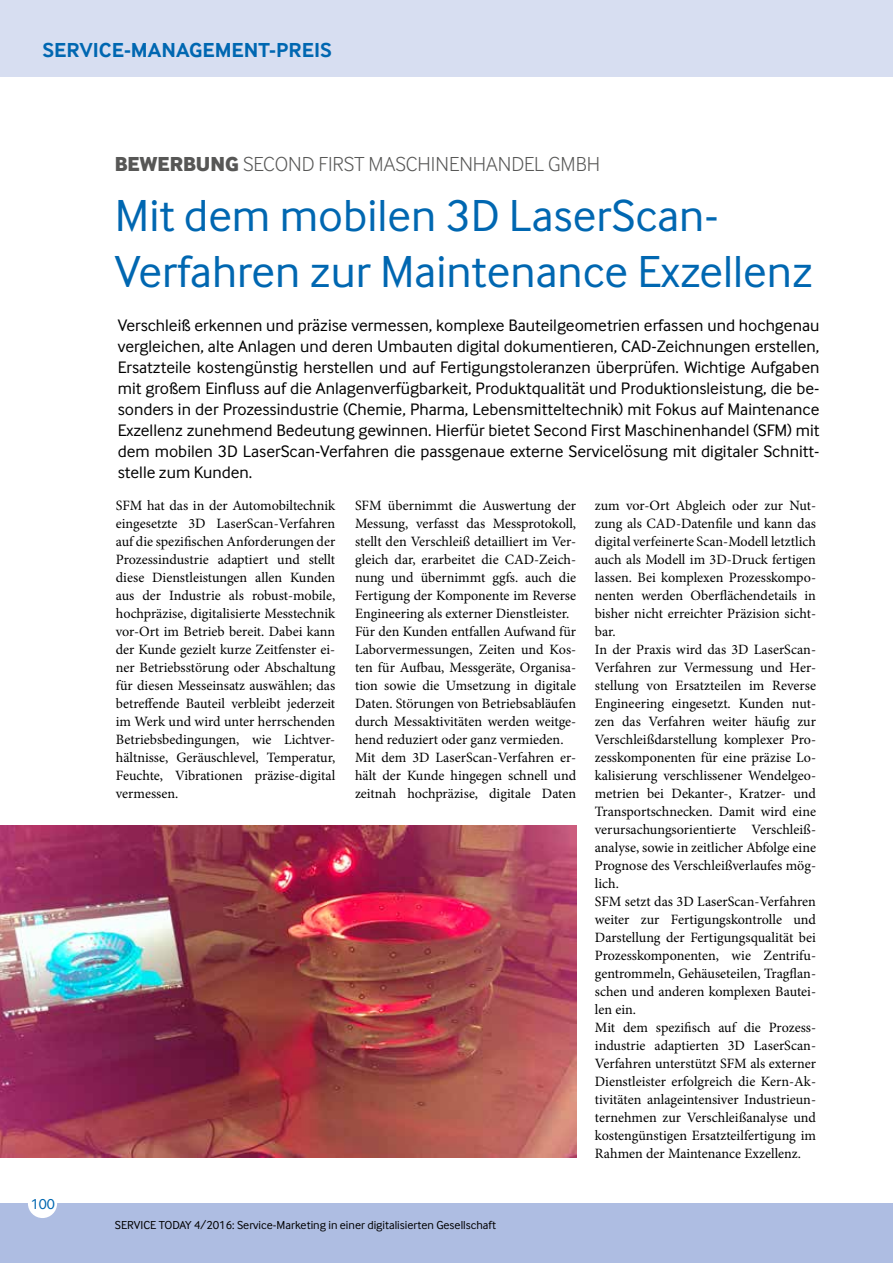
<style>
.page{position:relative;width:893px;height:1263px;background:#fff}
.page>*{position:absolute;margin:0;border:0;box-sizing:border-box;transform-origin:0 0}
.t1{font:46.5px/55.8px "Inter Face";color:#0067b1}
.t2{font:300 21px "Inter Face";color:#575756}
.t3{font:700 21px "Inter Face";color:#0067b1}
.t4{font:17.25px/21px "Inter Face";color:#000;text-align:justify}
.t5{font:15px "Inter Face";color:#0067b1}
.t6{font:14.25px/18px "Minion Pro";color:#000}
.t7{font:12px "Inter Face";color:#000}
.s1{font-weight:800}
</style>
<div class="page">
<div style="left:0;top:1203px;width:893px;height:60px;background:#aebde2"></div>
<div style="left:0;top:0;width:893px;height:77px;background:#d7def1"></div>
<div style="left:28px;top:1189px;width:29px;height:29px;background:#fff;border-radius:50%"></div>
<img style="left:0;top:825px;width:576px;height:332px">
<h2 class="t3" style="left:43px;top:37px;width:291px">SERVICE-MANAGEMENT-PREIS</h2>
<p class="t5" style="left:31px;top:1195px;width:26px">100</p>
<h2 class="t2" style="left:115px;top:152px;width:487px"><span class="s1">BEWERBUNG</span> SECOND FIRST MASCHINENHANDEL GMBH</h2>
<h1 class="t1" style="left:115px;top:187px;width:700px">Mit dem mobilen 3D LaserScan-<br>Verfahren zur Maintenance Exzellenz</h1>
<p class="t4" style="left:118px;top:315px;width:703px">Verschleiß erkennen und präzise vermessen, komplexe Bauteilgeometrien erfassen und hochgenau vergleichen, alte Anlagen und deren Umbauten digital dokumentieren, CAD-Zeichnungen erstellen, Ersatzteile kostengünstig herstellen und auf Fertigungstoleranzen überprüfen. Wichtige Aufgaben mit großem Einfluss auf die Anlagenverfügbarkeit, Produktqualität und Produktionsleistung, die be&shy;sonders in der Prozessindustrie (Chemie, Pharma, Lebensmitteltechnik) mit Fokus auf Maintenance Exzellenz zunehmend Bedeutung gewinnen. Hierfür bietet Second First Maschinenhandel (SFM) mit dem mobilen 3D LaserScan-Verfahren die passgenaue externe Servicelösung mit digitaler Schnitt&shy;stelle zum Kunden.</p>
<p class="t6" style="left:116px;top:496px;width:221px;text-align:justify">SFM hat das in der Automobiltechnik eingesetzte 3D LaserScan-Verfahren auf die spezifischen Anforderungen der Prozessindustrie adaptiert und stellt diese Dienstleistungen allen Kunden aus der Industrie als robust-mobile, hochpräzise, digitalisierte Messtechnik vor-Ort im Betrieb bereit. Dabei kann der Kunde gezielt kurze Zeitfenster ei&shy;ner Betriebsstörung oder Abschaltung für diesen Messeinsatz auswählen; das betreffende Bauteil verbleibt jederzeit im Werk und wird unter herrschenden Betriebsbedingungen, wie Lichtver&shy;hältnisse, Geräuschlevel, Temperatur, Feuchte, Vibrationen präzise-digital vermessen.</p>
<p class="t6" style="left:355px;top:496px;width:223px">SFM übernimmt die Auswertung der Messung, verfasst das Messprotokoll, stellt den Verschleiß detailliert im Ver&shy;gleich dar, erarbeitet die CAD-Zeich&shy;nung und übernimmt ggfs. auch die Fertigung der Komponente im Reverse Engineering als externer Dienstleister.<br>Für den Kunden entfallen Aufwand für Laborvermessungen, Zeiten und Kos&shy;ten für Aufbau, Messgeräte, Organisa&shy;tion sowie die Umsetzung in digitale Daten. Störungen von Betriebsabläufen durch Messaktivitäten werden weitge&shy;hend reduziert oder ganz vermieden.<br>Mit dem 3D LaserScan-Verfahren er&shy;hält der Kunde hingegen schnell und zeitnah hochpräzise, digitale Daten</p>
<p class="t6" style="left:595px;top:496px;width:223px">zum vor-Ort Abgleich oder zur Nut&shy;zung als CAD-Datenfile und kann das digital verfeinerte Scan-Modell letztlich auch als Modell im 3D-Druck fertigen lassen. Bei komplexen Prozesskompo&shy;nenten werden Oberflächendetails in bisher nicht erreichter Präzision sicht&shy;bar.<br>In der Praxis wird das 3D LaserScan-Verfahren zur Vermessung und Her&shy;stellung von Ersatzteilen im Reverse Engineering eingesetzt. Kunden nut&shy;zen das Verfahren weiter häufig zur Verschleißdarstellung komplexer Pro&shy;zesskomponenten für eine präzise Lo&shy;kalisierung verschlissener Wendelgeo&shy;metrien bei Dekanter-, Kratzer- und Transportschnecken. Damit wird eine verursachungsorientierte Verschleiß&shy;analyse, sowie in zeitlicher Abfolge eine Prognose des Verschleißverlaufes mög&shy;lich.<br>SFM setzt das 3D LaserScan-Verfahren weiter zur Fertigungskontrolle und Darstellung der Fertigungsqualität bei Prozesskomponenten, wie Zentrifu&shy;gentrommeln, Gehäuseteilen, Tragflan&shy;schen und anderen komplexen Bautei&shy;len ein.<br>Mit dem spezifisch auf die Prozess&shy;industrie adaptierten 3D LaserScan-Verfahren unterstützt SFM als externer Dienstleister erfolgreich die Kern-Ak&shy;tivitäten anlageintensiver Industrieun&shy;ternehmen zur Verschleißanalyse und kostengünstigen Ersatzteilfertigung im Rahmen der Maintenance Exzellenz.</p>
<p class="t7" style="left:115px;top:1218px;width:383px">SERVICE TODAY 4/2016: Service-Marketing in einer digitalisierten Gesellschaft</p>
</div>
